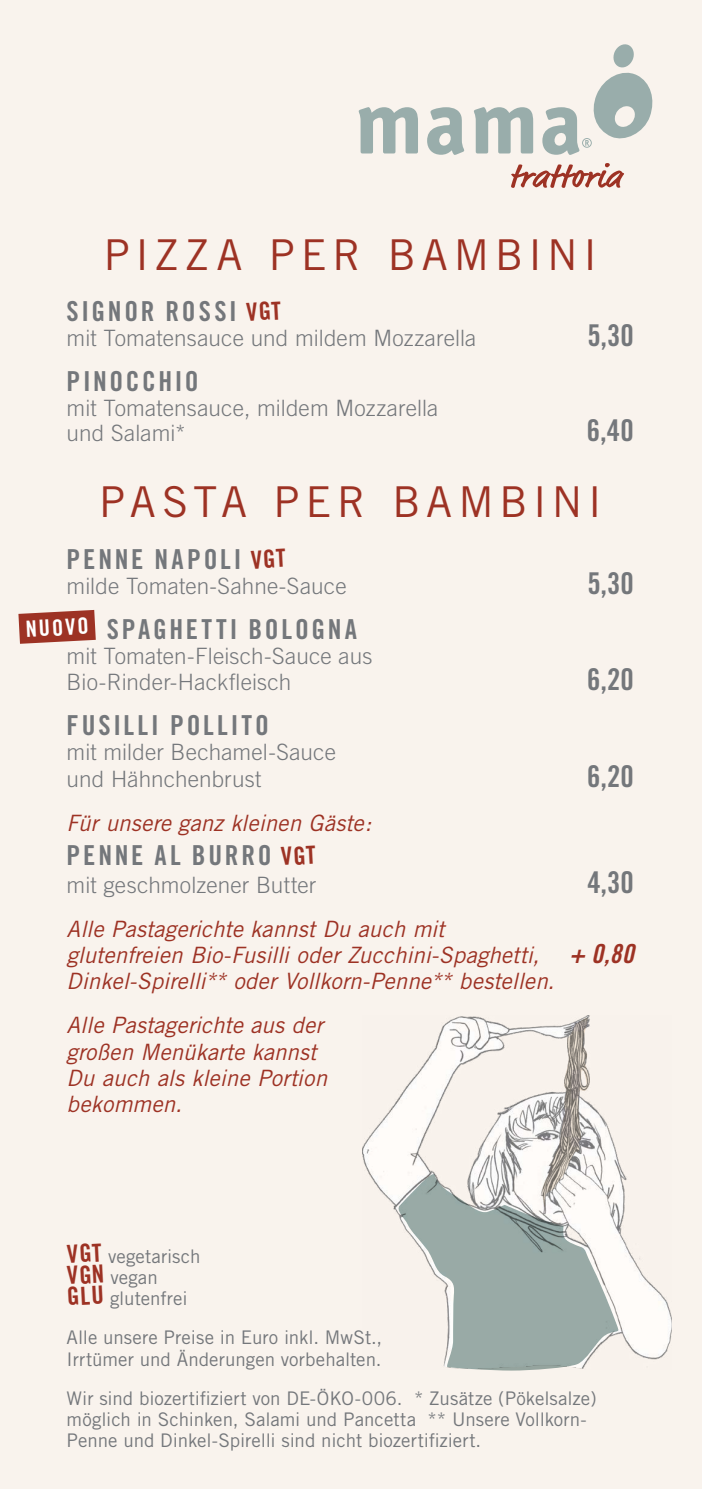
<style>
.page{position:relative;width:702px;height:1489px;background:#fff}
.page>*{position:absolute;margin:0;border:0;box-sizing:border-box;transform-origin:0 0}
.t1{font:42.5px "Trade Gothic";letter-spacing:.13em;color:#9d3224}
.t2{font:30px "Trade Gothic Bold Cond Twenty";color:#74777b}
.t3{font:27.5px "Trade Gothic Bold Cond Twenty";letter-spacing:.1em;color:#74777b}
.t4{font:italic 22.5px/26.2px "Trade Gothic";color:#9d3224}
.t5{font:300 22.5px/26.2px "Trade Gothic";letter-spacing:.005em;color:#74777b}
.t6{font:22.5px "Trade Gothic Bold Cond Twenty";color:#fff}
.t7{font:18.75px/39px "Trade Gothic";color:#74777b}
.s1{font-family:"Trade Gothic Bold Cond Twenty Obl";font-style:normal;font-size:26.25px}
</style>
<div class="page">
<div style="left:0;top:0;width:702px;height:1488px;background:#f9f3ed"></div>
<svg style="left:511px;top:163px;width:113px;height:25px"></svg>
<svg style="left:358px;top:107px;width:60px;height:46px"></svg>
<svg style="left:427px;top:107px;width:37px;height:48px"></svg>
<svg style="left:474px;top:107px;width:59px;height:46px"></svg>
<svg style="left:542px;top:44px;width:111px;height:111px"></svg>
<svg style="left:18px;top:610px;width:78px;height:33px;background:#a7483b"></svg>
<img style="left:362px;top:1016px;width:310px;height:344px">
<svg style="left:395px;top:1168px;width:224px;height:202px;fill:#99aaa6"></svg>
<svg style="left:541px;top:1015px;width:50px;height:194px"></svg>
<h1 class="t1" style="left:104px;top:229px;width:495px">PIZZA PER BAMBINI</h1>
<h3 class="t3" style="left:67px;top:294px;width:172px">SIGNOR ROSSI</h3>
<p class="t5" style="left:67px;top:324px;width:411px">mit Tomatensauce und mildem Mozzarella</p>
<h2 class="t2" style="left:587px;top:317px;width:48px">5,30</h2>
<h3 class="t3" style="left:67px;top:365px;width:133px">PINOCCHIO</h3>
<p class="t5" style="left:67px;top:395px;width:373px;line-height:25px">mit Tomatensauce, mildem Mozzarella und Salami*</p>
<h2 class="t2" style="left:587px;top:412px;width:49px">6,40</h2>
<h1 class="t1" style="left:99px;top:476px;width:504px">PASTA PER BAMBINI</h1>
<h3 class="t3" style="left:67px;top:542px;width:176px">PENNE NAPOLI</h3>
<p class="t5" style="left:67px;top:572px;width:281px">milde Tomaten-Sahne-Sauce</p>
<h2 class="t2" style="left:587px;top:564px;width:48px">5,30</h2>
<h3 class="t3" style="left:107px;top:612px;width:252px">SPAGHETTI BOLOGNA</h3>
<p class="t5" style="left:67px;top:642px;width:307px">mit Tomaten-Fleisch-Sauce aus<br>Bio-Rinder-Hackfleisch</p>
<p class="t6" style="left:25px;top:615px;width:65px;rotate:-3deg">NUOVO</p>
<h2 class="t2" style="left:587px;top:661px;width:48px">6,20</h2>
<h3 class="t3" style="left:67px;top:709px;width:204px">FUSILLI POLLITO</h3>
<p class="t5" style="left:67px;top:739px;width:271px">mit milder Bechamel-Sauce und Hähnchenbrust</p>
<h2 class="t2" style="left:587px;top:757px;width:48px">6,20</h2>
<p class="t4" style="left:67px;top:809px;width:306px">Für unsere ganz kleinen Gäste:</p>
<h3 class="t3" style="left:67px;top:838px;width:206px">PENNE AL BURRO</h3>
<p class="t5" style="left:67px;top:871px;width:251px">mit geschmolzener Butter</p>
<h2 class="t2" style="left:587px;top:863px;width:48px">4,30</h2>
<p class="t4" style="left:67px;top:915px;width:568px">Alle Pastagerichte kannst Du auch mit<br>glutenfreien Bio-Fusilli oder Zucchini-Spaghetti, <span class="s1">+ 0,80<br></span>Dinkel-Spirelli** oder Vollkorn-Penne** bestellen.</p>
<p class="t4" style="left:67px;top:1011px;width:262px">Alle Pastagerichte aus der großen Menükarte kannst<br>Du auch als kleine Portion bekommen.</p>
<p class="t7" style="left:108px;top:1236px;width:94px">vegetarisch</p>
<p class="t7" style="left:110px;top:1257px;width:49px">vegan</p>
<p class="t7" style="left:67px;top:1278px;width:317px;text-indent:43px">glutenfrei<br>Alle unsere Preise in Euro inkl. MwSt.,</p>
<p class="t7" style="left:67px;top:1339px;width:531px">Irrtümer und Änderungen vorbehalten.<br>Wir sind biozertifiziert von DE-ÖKO-006. * Zusätze (Pökelsalze)</p>
<p class="t7" style="left:67px;top:1408px;width:521px;line-height:21.2px">möglich in Schinken, Salami und Pancetta ** Unsere Vollkorn-<br>Penne und Dinkel-Spirelli sind nicht biozertifiziert.</p>
</div>
